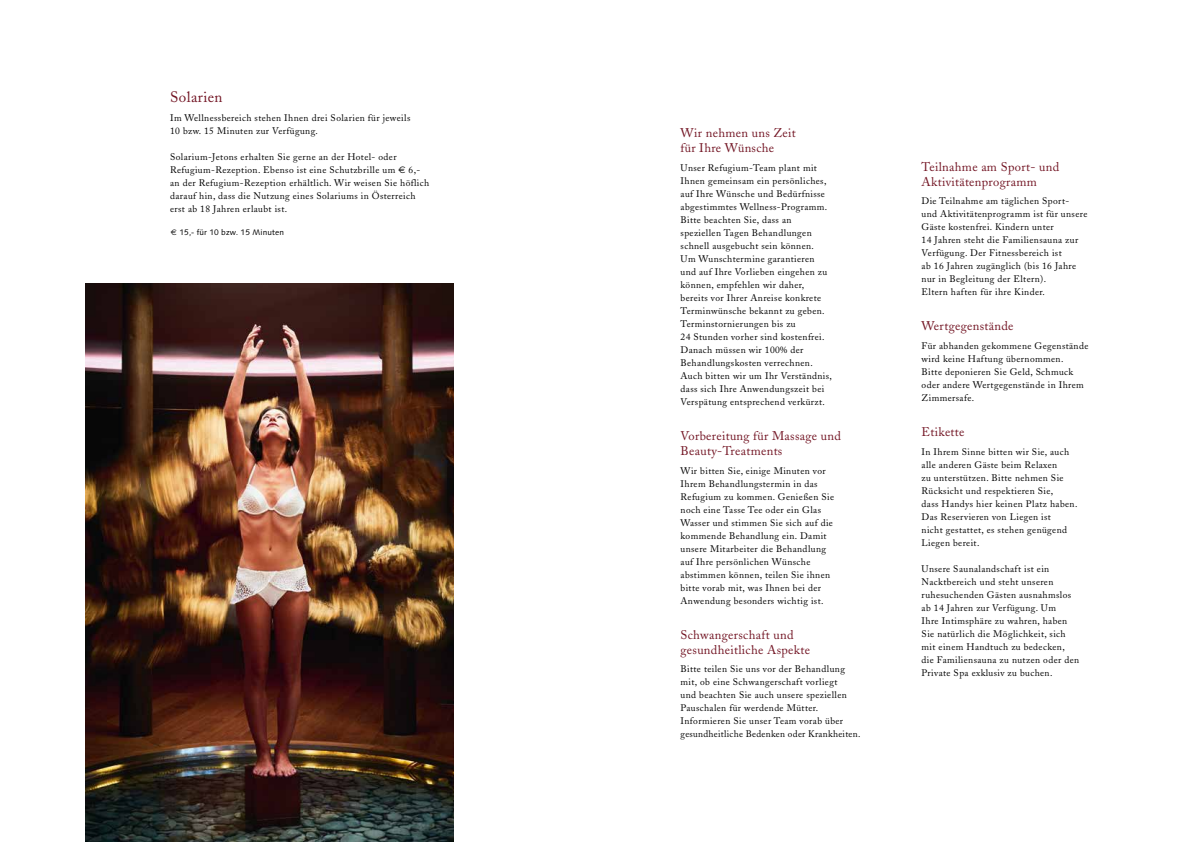
<style>
.page{position:relative;width:1191px;height:842px;background:#fff}
.page>*{position:absolute;margin:0;border:0;box-sizing:border-box;transform-origin:0 0}
.t1{font:15px "Adobe Caslon";letter-spacing:.025em;color:#721423}
.t2{font:12.5px/15px "Adobe Caslon";letter-spacing:.025em;color:#721423}
.t3{font:9.5px/13px "Adobe Caslon";letter-spacing:.04em;color:#000}
.t4{font:8px "Linotype Syntax W01";letter-spacing:.015em;color:#000}
.s1{font-family:"Euro Sans"}
</style>
<div class="page">
<img style="left:85px;top:283px;width:369px;height:559px">
<h1 class="t1" style="left:170px;top:88px;width:54px">Solarien</h1>
<p class="t3" style="left:170px;top:111px;width:242px">Im Wellnessbereich stehen Ihnen drei Solarien für jeweils<br>10 bzw. 15 Minuten zur Verfügung.</p>
<p class="t3" style="left:170px;top:150px;width:261px">Solarium-Jetons erhalten Sie gerne an der Hotel- oder Refugium-Rezeption. Ebenso ist eine Schutzbrille um <span class="s1">f</span> 6,- an der Refugium-Rezeption erhältlich. Wir weisen Sie höflich darauf hin, dass die Nutzung eines Solariums in Österreich erst ab 18 Jahren erlaubt ist.</p>
<p class="t4" style="left:171px;top:228px;width:115px"><span class="s1">e</span> 15,- für 10 bzw. 15 Minuten</p>
<h2 class="t2" style="left:680px;top:126px;width:117px">Wir nehmen uns Zeit für Ihre Wünsche</h2>
<p class="t3" style="left:680px;top:161px;width:153px">Unser Refugium-Team plant mit<br>Ihnen gemeinsam ein persönliches, auf Ihre Wünsche und Bedürfnisse abgestimmtes Wellness-Programm.<br>Bitte beachten Sie, dass an speziellen Tagen Behandlungen schnell ausgebucht sein können.<br>Um Wunschtermine garantieren und auf Ihre Vorlieben eingehen zu können, empfehlen wir daher, bereits vor Ihrer Anreise konkrete<br>Terminwünsche bekannt zu geben.<br>Terminstornierungen bis zu<br>24 Stunden vorher sind kostenfrei.<br>Danach müssen wir 100% der<br>Behandlungskosten verrechnen.<br>Auch bitten wir um Ihr Verständnis, dass sich Ihre Anwendungszeit bei<br>Verspätung entsprechend verkürzt.</p>
<h2 class="t2" style="left:680px;top:428px;width:162px">Vorbereitung für Massage und<br>Beauty-Treatments</h2>
<p class="t3" style="left:680px;top:464px;width:155px">Wir bitten Sie, einige Minuten vor Ihrem Behandlungstermin in das Refugium zu kommen. Genießen Sie noch eine Tasse Tee oder ein Glas Wasser und stimmen Sie sich auf die kommende Behandlung ein. Damit unsere Mitarbeiter die Behandlung auf Ihre persönlichen Wünsche abstimmen können, teilen Sie ihnen bitte vorab mit, was Ihnen bei der Anwendung besonders wichtig ist.</p>
<h2 class="t2" style="left:680px;top:627px;width:131px">Schwangerschaft und gesundheitliche Aspekte</h2>
<p class="t3" style="left:680px;top:663px;width:181px">Bitte teilen Sie uns vor der Behandlung mit, ob eine Schwangerschaft vorliegt<br>und beachten Sie auch unsere speziellen Pauschalen für werdende Mütter.<br>Informieren Sie unser Team vorab über gesundheitliche Bedenken oder Krankheiten.</p>
<h2 class="t2" style="left:921px;top:159px;width:139px">Teilnahme am Sport- und<br>Aktivitätenprogramm</h2>
<p class="t3" style="left:921px;top:195px;width:167px">Die Teilnahme am täglichen Sport-<br>und Aktivitätenprogramm ist für unsere Gäste kostenfrei. Kindern unter<br>14 Jahren steht die Familiensauna zur Verfügung. Der Fitnessbereich ist<br>ab 16 Jahren zugänglich (bis 16 Jahre nur in Begleitung der Eltern).<br>Eltern haften für ihre Kinder.</p>
<h2 class="t2" style="left:921px;top:319px;width:93px">Wertgegenstände</h2>
<p class="t3" style="left:921px;top:339px;width:168px">Für abhanden gekommene Gegenstände wird keine Haftung übernommen.<br>Bitte deponieren Sie Geld, Schmuck oder andere Wertgegenstände in Ihrem<br>Zimmersafe.</p>
<h2 class="t2" style="left:921px;top:424px;width:44px">Etikette</h2>
<p class="t3" style="left:921px;top:445px;width:157px">In Ihrem Sinne bitten wir Sie, auch alle anderen Gäste beim Relaxen<br>zu unterstützen. Bitte nehmen Sie<br>Rücksicht und respektieren Sie,<br>dass Handys hier keinen Platz haben.<br>Das Reservieren von Liegen ist<br>nicht gestattet, es stehen genügend<br>Liegen bereit.</p>
<p class="t3" style="left:921px;top:562px;width:159px">Unsere Saunalandschaft ist ein Nacktbereich und steht unseren ruhesuchenden Gästen ausnahmslos ab 14 Jahren zur Verfügung. Um<br>Ihre Intimsphäre zu wahren, haben Sie natürlich die Möglichkeit, sich mit einem Handtuch zu bedecken, die Familiensauna zu nutzen oder den Private Spa exklusiv zu buchen.</p>
</div>
